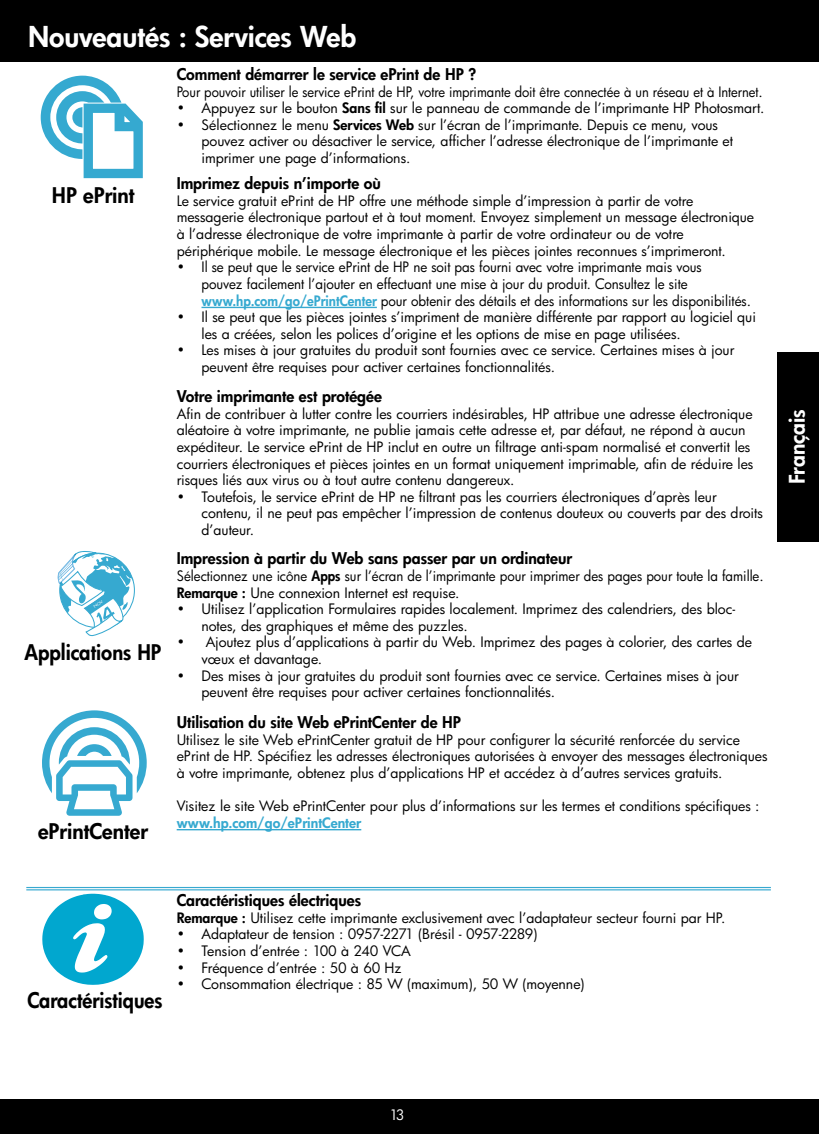
<style>
.page{position:relative;width:819px;height:1134px;background:#fff}
.page>*{position:absolute;margin:0;border:0;box-sizing:border-box;transform-origin:0 0}
.t1{font:800 28px "Futura";color:#fff}
.t2{font:800 21px "Futura";color:#000}
.t3{font:800 21px "Futura";color:#000;scale:.94 1}
.t4{font:800 21px "Futura";color:#000;scale:.96 1}
.t5{font:800 21px "Futura";color:#fff}
.t6{font:800 15.75px "Futura";color:#000}
.t7{font:14px/16.6px "Futura";color:#000}
.t8{font:14px/16.6px "Futura";color:#000;scale:.94 1}
.t9{font:14px "Futura";color:#000;scale:.92 1}
.t10{font:800 14px "Futura";color:#36a9d0}
.t11{font:14px "Futura";color:#fff}
.s1{font-weight:800}
.s2{font-weight:800;color:#36a9d0}
</style>
<div class="page">
<div style="left:0;top:0;width:819px;height:62px;background:#000"></div>
<div style="left:0;top:1099px;width:819px;height:35px;background:#000"></div>
<hr style="left:26px;top:887px;width:745px;height:1px;background:#36a9d0">
<hr style="left:26px;top:889px;width:745px;height:1px;background:#36a9d0">
<hr style="left:202px;top:307px;width:175px;height:1px;background:#36a9d0">
<hr style="left:177px;top:829px;width:184px;height:1px;background:#36a9d0">
<svg style="left:42px;top:710px;width:105px;height:106px"></svg>
<svg style="left:42px;top:894px;width:102px;height:91px"></svg>
<svg style="left:41px;top:76px;width:102px;height:102px"></svg>
<div style="left:777px;top:352px;width:42px;height:190px;background:#000"></div>
<svg style="left:57px;top:551px;width:78px;height:85px"></svg>
<h1 class="t1" style="left:28px;top:18px;width:330px">Nouveautés : Services Web</h1>
<h2 class="t2" style="left:52px;top:182px;width:84px">HP ePrint</h2>
<h2 class="t4" style="left:24px;top:639px;width:144px">Applications HP</h2>
<h2 class="t2" style="left:38px;top:817px;width:112px">ePrintCenter</h2>
<p class="t6" style="left:177px;top:64px;width:301px">Comment démarrer le service ePrint de HP ?</p>
<p class="t9" style="left:177px;top:82px;width:639px">Pour pouvoir utiliser le service ePrint de HP, votre imprimante doit être connectée à un réseau et à Internet.</p>
<p class="t7" style="left:177px;top:99px;width:589px">• Appuyez sur le bouton <span class="s1">Sans fil</span> sur le panneau de commande de l’imprimante HP Photosmart.</p>
<p class="t7" style="left:202px;top:116px;width:533px;text-indent:-25px">• Sélectionnez le menu <span class="s1">Services Web</span> sur l’écran de l’imprimante. Depuis ce menu, vous pouvez activer ou désactiver le service, afficher l’adresse électronique de l’imprimante et imprimer une page d’informations.</p>
<p class="t6" style="left:177px;top:173px;width:206px">Imprimez depuis n’importe où</p>
<p class="t7" style="left:177px;top:192px;width:579px">Le service gratuit ePrint de HP offre une méthode simple d’impression à partir de votre messagerie électronique partout et à tout moment. Envoyez simplement un message électronique à l’adresse électronique de votre imprimante à partir de votre ordinateur ou de votre périphérique mobile. Le message électronique et les pièces jointes reconnues s’imprimeront.</p>
<p class="t7" style="left:202px;top:259px;width:551px;text-indent:-25px">• Il se peut que le service ePrint de HP ne soit pas fourni avec votre imprimante mais vous<br>pouvez facilement l’ajouter en effectuant une mise à jour du produit. Consultez le site <span class="s2">www.hp.com/go/ePrintCenter</span> pour obtenir des détails et des informations sur les disponibilités.</p>
<p class="t7" style="left:202px;top:309px;width:556px;text-indent:-25px">• Il se peut que les pièces jointes s’impriment de manière différente par rapport au logiciel qui les a créées, selon les polices d’origine et les options de mise en page utilisées.</p>
<p class="t7" style="left:202px;top:342px;width:534px;text-indent:-25px">• Les mises à jour gratuites du produit sont fournies avec ce service. Certaines mises à jour peuvent être requises pour activer certaines fonctionnalités.</p>
<p class="t6" style="left:177px;top:386px;width:207px">Votre imprimante est protégée</p>
<p class="t7" style="left:177px;top:405px;width:578px">Afin de contribuer à lutter contre les courriers indésirables, HP attribue une adresse électronique aléatoire à votre imprimante, ne publie jamais cette adresse et, par défaut, ne répond à aucun expéditeur. Le service ePrint de HP inclut en outre un filtrage anti-spam normalisé et convertit les courriers électroniques et pièces jointes en un format uniquement imprimable, afin de réduire les risques liés aux virus ou à tout autre contenu dangereux.</p>
<p class="t7" style="left:202px;top:488px;width:563px;text-indent:-25px">• Toutefois, le service ePrint de HP ne filtrant pas les courriers électroniques d’après leur contenu, il ne peut pas empêcher l’impression de contenus douteux ou couverts par des droits d’auteur.</p>
<p class="t6" style="left:177px;top:548px;width:397px">Impression à partir du Web sans passer par un ordinateur</p>
<p class="t8" style="left:177px;top:567px;width:626px">Sélectionnez une icône <span class="s1">Apps</span> sur l’écran de l’imprimante pour imprimer des pages pour toute la famille.<br><span class="s1">Remarque :</span> Une connexion Internet est requise.</p>
<p class="t7" style="left:202px;top:600px;width:535px;text-indent:-25px">• Utilisez l’application Formulaires rapides localement. Imprimez des calendriers, des bloc&shy;notes, des graphiques et même des puzzles.</p>
<p class="t7" style="left:202px;top:634px;width:552px;text-indent:-25px">• Ajoutez plus d’applications à partir du Web. Imprimez des pages à colorier, des cartes de vœux et davantage.</p>
<p class="t7" style="left:202px;top:667px;width:539px;text-indent:-25px">• Des mises à jour gratuites du produit sont fournies avec ce service. Certaines mises à jour peuvent être requises pour activer certaines fonctionnalités.</p>
<p class="t6" style="left:177px;top:712px;width:286px">Utilisation du site Web ePrintCenter de HP</p>
<p class="t7" style="left:177px;top:731px;width:592px">Utilisez le site Web ePrintCenter gratuit de HP pour configurer la sécurité renforcée du service ePrint de HP. Spécifiez les adresses électroniques autorisées à envoyer des messages électroniques à votre imprimante, obtenez plus d’applications HP et accédez à d’autres services gratuits.</p>
<p class="t7" style="left:177px;top:798px;width:584px">Visitez le site Web ePrintCenter pour plus d’informations sur les termes et conditions spécifiques :</p>
<p class="t10" style="left:177px;top:814px;width:186px">www.hp.com/go/ePrintCenter</p>
<h2 class="t3" style="left:27px;top:987px;width:145px">Caractéristiques</h2>
<p class="t6" style="left:177px;top:890px;width:186px">Caractéristiques électriques</p>
<p class="t7" style="left:177px;top:909px;width:550px"><span class="s1">Remarque :</span> Utilisez cette imprimante exclusivement avec l’adaptateur secteur fourni par HP.</p>
<p class="t7" style="left:177px;top:926px;width:362px">• Adaptateur de tension : 0957-2271 (Brésil - 0957-2289)</p>
<p class="t7" style="left:177px;top:942px;width:236px">• Tension d’entrée : 100 à 240 VCA</p>
<p class="t7" style="left:177px;top:959px;width:227px">• Fréquence d’entrée : 50 à 60 Hz</p>
<p class="t7" style="left:177px;top:976px;width:409px">• Consommation électrique : 85 W (maximum), 50 W (moyenne)</p>
<h2 class="t5" style="left:784px;top:484px;width:76px;rotate:-90deg">Français</h2>
<p class="t11" style="left:390px;top:1105px;width:17px">13</p>
</div>
